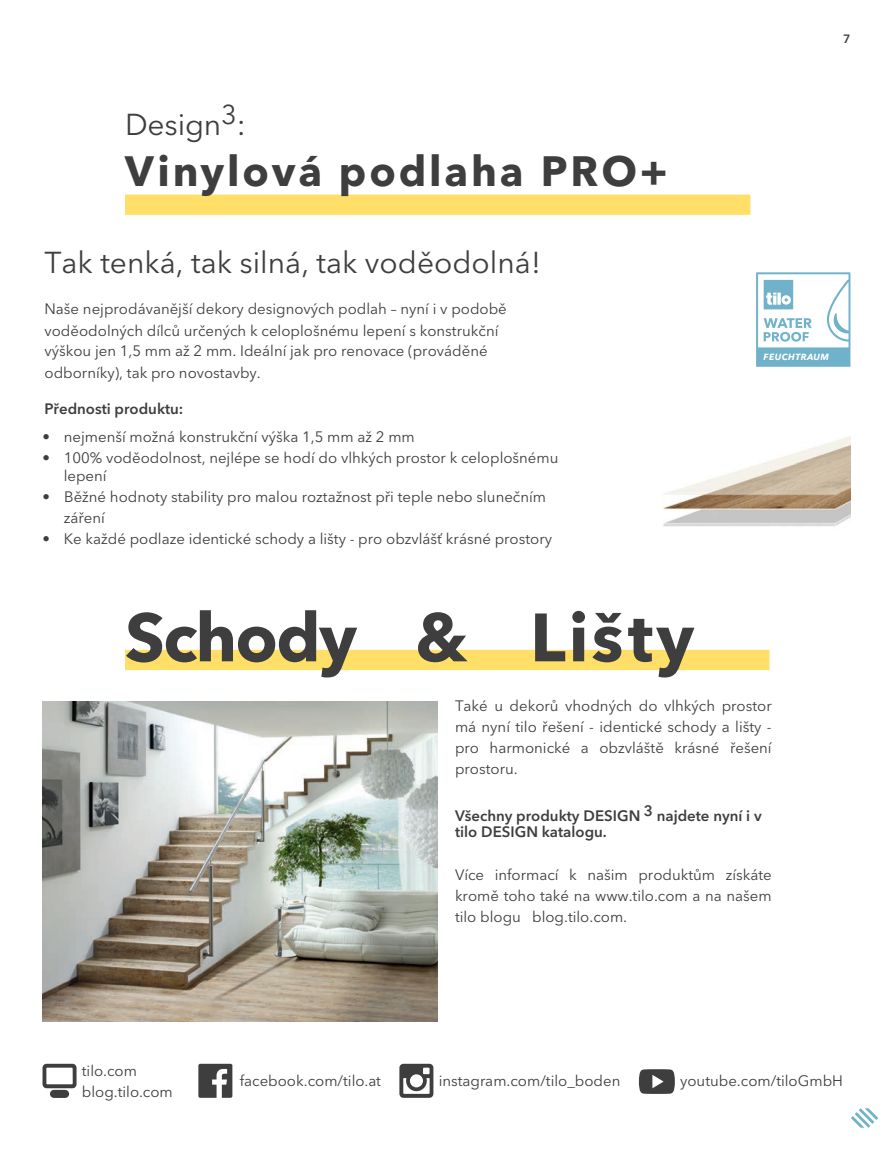
<style>
.page{position:relative;width:893px;height:1149px;background:#fff}
.page>*{position:absolute;margin:0;border:0;box-sizing:border-box;transform-origin:0 0}
.t1{font:700 67.5px "Avenir Next LT Pro";letter-spacing:-.025em;color:#3e3e3f}
.t2{font:700 42px "Avenir Next LT Pro";letter-spacing:.07em;color:#3e3e3f}
.t3{font:30px "Avenir Next LT Pro";color:#3e3e3f}
.t4{font:15px/21px "Avenir Next LT Pro";color:#3e3e3f}
.t5{font:600 15px/15.9px "Avenir Next LT Pro";color:#3e3e3f}
.t6{font:600 12px "Avenir Next LT Pro";color:#3e3e3f}
.t7{font:italic 700 8.85px "Avenir Next LT Pro";letter-spacing:.05em;color:#fff}
</style>
<div class="page">
<div style="left:125px;top:194px;width:625px;height:21px;background:#ffdf68"></div>
<div style="left:125px;top:649px;width:644px;height:21px;background:#ffdf68"></div>
<img style="left:663px;top:436px;width:187px;height:91px">
<img style="left:43px;top:701px;width:395px;height:320px">
<svg style="left:756px;top:272px;width:94px;height:94px"></svg>
<svg style="left:399px;top:1063px;width:34px;height:34px"></svg>
<svg style="left:198px;top:1063px;width:34px;height:34px"></svg>
<svg style="left:43px;top:1063px;width:34px;height:24px"></svg>
<div style="left:50px;top:1089px;width:19px;height:8px;background:#3e3e3f;border-radius:4px"></div>
<svg style="left:851px;top:1108px;width:27px;height:19px"></svg>
<svg style="left:639px;top:1069px;width:36px;height:24px"></svg>
<p class="t6" style="left:843px;top:32px;width:9px">7</p>
<p class="t3" style="left:125px;top:106px;width:122px">Design<sup>3</sup>:</p>
<p class="t2" style="left:125px;top:145px;width:544px">Vinylová podlaha PRO+</p>
<p class="t3" style="left:45px;top:244px;width:498px">Tak tenká, tak silná, tak voděodolná!</p>
<p class="t4" style="left:45px;top:298px;width:464px">Naše nejprodávanější dekory designových podlah – nyní i v podobě voděodolných dílců určených k celoplošnému lepení s konstrukční výškou jen 1,5 mm až 2 mm. Ideální jak pro renovace (prováděné odborníky), tak pro novostavby.</p>
<p class="t5" style="left:45px;top:400px;width:140px">Přednosti produktu:</p>
<p class="t4" style="left:43px;top:426px;width:374px">• nejmenší možná konstrukční výška 1,5 mm až 2 mm</p>
<p class="t4" style="left:64px;top:449px;width:496px;line-height:18px;text-indent:-21px">• 100% voděodolnost, nejlépe se hodí do vlhkých prostor k celoplošnému lepení</p>
<p class="t4" style="left:64px;top:486px;width:484px;text-indent:-21px">• Běžné hodnoty stability pro malou roztažnost při teple nebo slunečním záření</p>
<p class="t4" style="left:43px;top:528px;width:511px">• Ke každé podlaze identické schody a lišty - pro obzvlášť krásné prostory</p>
<p class="t1" style="left:125px;top:596px;width:571px">Schody &amp; Lišty</p>
<p class="t7" style="left:764px;top:351px;width:67px">FEUCHTRAUM</p>
<p class="t4" style="left:455px;top:695px;width:318px;text-align:justify">Také u dekorů vhodných do vlhkých prostor má nyní tilo řešení - identické schody a lišty - pro harmonické a obzvláště krásné řešení prostoru.</p>
<p class="t5" style="left:455px;top:807px;width:308px">Všechny produkty DESIGN 3 najdete nyní i v tilo DESIGN katalogu.</p>
<p class="t4" style="left:455px;top:863px;width:318px;text-align:justify">Více informací k našim produktům získáte kromě toho také na www.tilo.com a na našem tilo blogu blog.tilo.com.</p>
<p class="t4" style="left:82px;top:1059px;width:57px">tilo.com</p>
<p class="t4" style="left:82px;top:1080px;width:92px">blog.tilo.com</p>
<p class="t4" style="left:240px;top:1070px;width:143px">facebook.com/tilo.at</p>
<p class="t4" style="left:439px;top:1070px;width:183px">instagram.com/tilo_boden</p>
<p class="t4" style="left:680px;top:1070px;width:164px">youtube.com/tiloGmbH</p>
</div>
